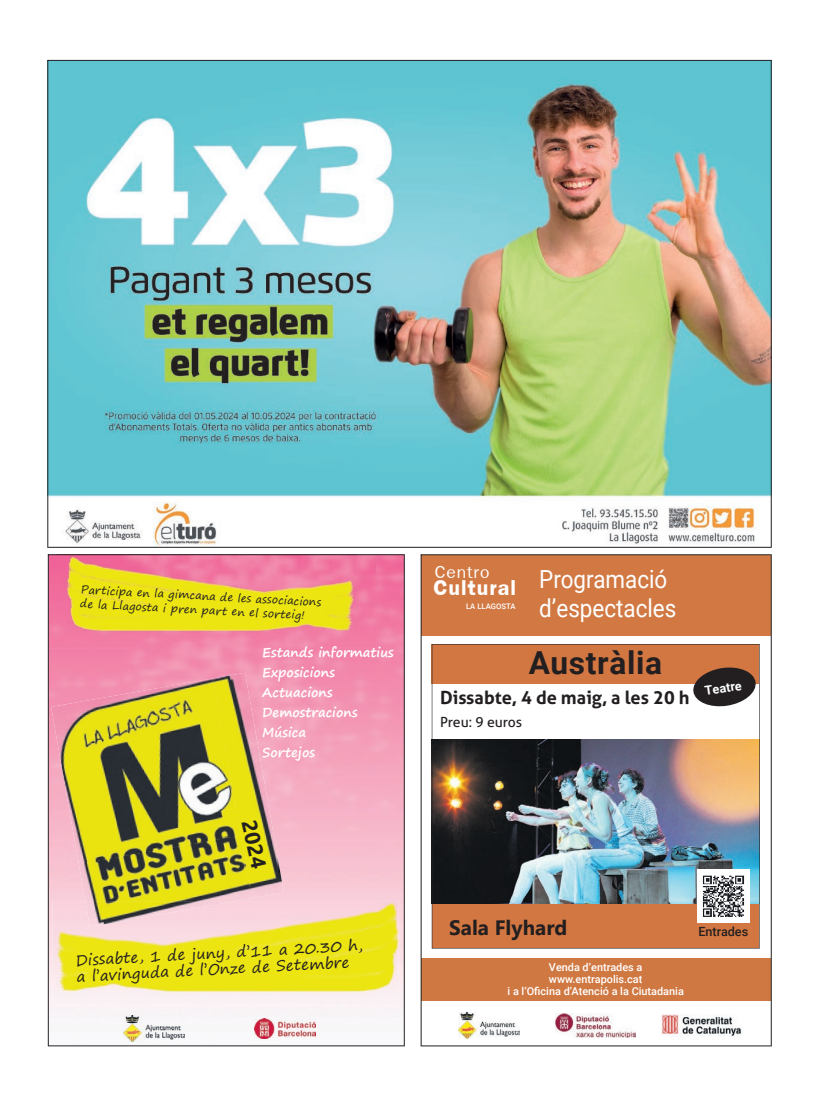
<style>
.page{position:relative;width:820px;height:1106px;background:#fff}
.page>*{position:absolute;margin:0;border:0;box-sizing:border-box;transform-origin:0 0}
.t1{font:34px "Freesia UPC Bold";letter-spacing:.03em;color:#fff}
.t2{font:700 31.7px "Roboto";letter-spacing:.02em;color:#231f20}
.t3{font:26.8px "Freesia UPC";letter-spacing:.03em;color:#fff}
.t4{font:24.9px/28.7px "Roboto";color:#fff;scale:.9 1}
.t5{font:700 21.1px "Segoe UI";color:#231f20}
.t6{font:700 20.8px "Leelawadee UI";color:#231f20}
.t7{font:700 18.1px "Aller";color:#231f20}
.t8{font:15.1px/16.1px "Segoe Print";color:#231f20}
.t9{font:13.9px "Aller";color:#231f20}
.t10{font:700 13px/20.1px "Segoe Print";color:#fff}
.t11{font:500 12.6px "Roboto";color:#231f20}
.t12{font:700 12.6px "Roboto";color:#fff}
.t13{font:11px/14.1px "Segoe Print";color:#231f20}
.t14{font:500 10.9px/11.9px "Roboto";color:#fff;text-align:center}
.t15{font:500 7.7px "Roboto";color:#fff}
</style>
<div class="page">
<svg style="left:48px;top:554px;width:356px;height:492px;background:#e0b780"></svg>
<img style="left:47px;top:60px;width:724px;height:488px">
<img style="left:420px;top:554px;width:351px;height:492px">
<p class="t13" style="left:81px;top:582px;width:242px;rotate:3deg">Participa en la gimcana de les associacions de la Llagosta i pren part en el sorteig!</p>
<p class="t10" style="left:262px;top:642px;width:133px">Estands informatius<br>Exposicions<br>Actuacions<br>Demostracions<br>Música<br>Sortejos</p>
<p class="t5" style="left:268px;top:816px;width:50px;rotate:77deg">2024</p>
<p class="t8" style="left:75px;top:952px;width:289px;rotate:-3deg">Dissabte, 1 de juny, d’11 a 20.30 h, a l’avinguda de l’Onze de Setembre</p>
<p class="t3" style="left:434px;top:556px;width:56px">Centro</p>
<p class="t1" style="left:433px;top:563px;width:84px">Cultural</p>
<p class="t15" style="left:466px;top:601px;width:51px">LA LLAGOSTA</p>
<p class="t4" style="left:539px;top:564px;width:154px">Programació d’espectacles</p>
<p class="t2" style="left:528px;top:640px;width:135px">Austràlia</p>
<p class="t7" style="left:440px;top:686px;width:251px">Dissabte, 4 de maig, a les 20 h</p>
<p class="t9" style="left:440px;top:713px;width:84px">Preu: 9 euros</p>
<p class="t12" style="left:703px;top:682px;width:39px;rotate:-8deg">Teatre</p>
<p class="t6" style="left:449px;top:913px;width:120px">Sala Flyhard</p>
<p class="t14" style="left:507px;top:960px;width:178px">Venda d’entrades a www.entrapolis.cat<br>i a l’Oficina d’Atenció a la Ciutadania</p>
<p class="t11" style="left:698px;top:922px;width:51px">Entrades</p>
</div>
